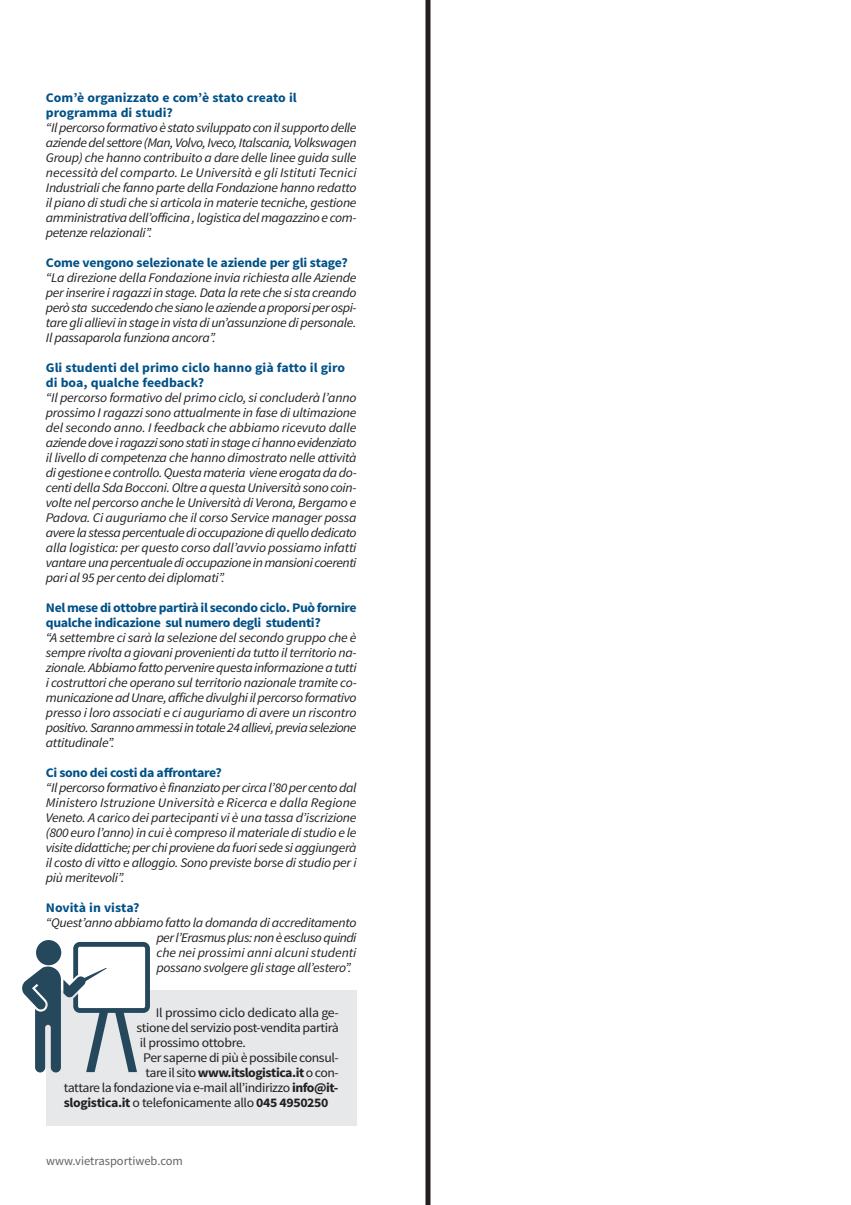
<style>
.page{position:relative;width:851px;height:1205px;background:#fff}
.page>*{position:absolute;margin:0;border:0;box-sizing:border-box;transform-origin:0 0}
.t1{font:italic 13.12px/15px "Source Sans Pro";letter-spacing:-.025em;color:#231f20;text-align:justify;scale:1.05 1}
.t2{font:700 13.12px/15px "Source Sans Pro";letter-spacing:-.015em;color:#005187;scale:1.05 1}
.t3{font:13.12px "Source Sans Pro";letter-spacing:-.03em;color:#231f20;scale:1.05 1}
.t4{font:700 13.12px "Source Sans Pro";letter-spacing:-.025em;color:#231f20;scale:1.05 1}
.t5{font:12.5px "Source Sans Pro";color:#626366}
.s1{font-weight:400}
.s2{font-weight:700}
</style>
<div class="page">
<div style="left:46px;top:990px;width:310px;height:135px;background:#e7e8e9"></div>
<svg style="left:425px;top:0;width:6px;height:1205px;background:#474344"></svg>
<svg style="left:36px;top:940px;width:25px;height:25px"></svg>
<svg style="left:22px;top:942px;width:128px;height:130px"></svg>
<p class="t2" style="left:46px;top:91px;width:240px">Com’è organizzato e com’è stato creato il programma di studi?</p>
<p class="t1" style="left:46px;top:121px;width:297px">“Ilpercorsoformativoèstatosviluppatoconilsupportodelle aziendedelsettore(Man,Volvo,Iveco,Italscania,Volkswagen Group) che hanno contribuito a dare delle linee guida sulle necessità del comparto. Le Università e gli Istituti Tecnici Industriali che fanno parte della Fondazione hanno redatto il piano di studi che si articola in materie tecniche, gestione amministrativadell’officina,logisticadelmagazzinoecom&shy;petenze relazionali”.</p>
<p class="t2" style="left:46px;top:256px;width:289px">Come vengono selezionate le aziende per gli stage?</p>
<p class="t1" style="left:46px;top:271px;width:297px">“La direzione della Fondazione invia richiesta alle Aziende per inserire i ragazzi in stage. Data la rete che si sta creando peròsta succedendochesianoleaziendeaproporsiperospi&shy;taregliallievi instageinvistadiun’assunzionedipersonale.<br>Il passaparola funziona ancora”.</p>
<p class="t2" style="left:46px;top:361px;width:286px">Gli studenti del primo ciclo hanno già fatto il giro di boa, qualche feedback?</p>
<p class="t1" style="left:46px;top:391px;width:297px">“Il percorso formativo del primo ciclo, si concluderà l’anno prossimo I ragazzi sono attualmente in fase di ultimazione del secondo anno. I feedback che abbiamo ricevuto dalle aziendedoveiragazzi sonostatiinstagecihannoevidenziato il livello di competenza che hanno dimostrato nelle attività digestioneecontrollo.Questamateria vieneerogatadado&shy;centidellaSdaBocconi.OltreaquestaUniversitàsonocoin&shy;volte nel percorso anche le Università di Verona, Bergamo e Padova. Ci auguriamo che il corso Service manager possa averelastessapercentualedioccupazionediquellodedicato alla logistica: per questo corso dall’avvio possiamo infatti vantareunapercentualedioccupazioneinmansionicoerenti pari al 95 per cento dei diplomati”.</p>
<p class="t2" style="left:46px;top:601px;width:297px">Nel mese di ottobre partirà il secondo ciclo. Può fornire qualche indicazione sul numero degli studenti?</p>
<p class="t1" style="left:46px;top:631px;width:297px">“A settembre ci sarà la selezione del secondo gruppo che è sempre rivolta a giovani provenienti da tutto il territorio na&shy;zionale.Abbiamofattopervenirequestainformazioneatutti i costruttori che operano sul territorio nazionale tramite co&shy;municazioneadUnare,affichedivulghiilpercorsoformativo presso i loro associati e ci auguriamo di avere un riscontro positivo.Sarannoammessiintotale24allievi,previaselezione attitudinale”.</p>
<p class="t2" style="left:46px;top:766px;width:169px">Ci sono dei costi da affrontare?</p>
<p class="t1" style="left:46px;top:781px;width:297px">“Ilpercorsoformativoèfinanziatoper circal’80per centodal Ministero Istruzione Università e Ricerca e dalla Regione Veneto. A carico dei partecipanti vi è una tassa d’iscrizione (800 euro l’anno) in cui è compreso il materiale di studio e le visitedidattiche;per chiprovienedafuori sedesiaggiungerà il costo di vitto e alloggio. Sono previste borse di studio per i più meritevoli”.</p>
<p class="t2" style="left:46px;top:901px;width:91px">Novità in vista?</p>
<p class="t1" style="left:156px;top:916px;width:192px;text-indent:-110px">“Quest’anno abbiamo fatto la domanda di accreditamento perl’Erasmusplus:nonèesclusoquindi che nei prossimi anni alcuni studenti possano svolgere gli stage all’estero”.</p>
<p class="t3" style="left:156px;top:1008px;width:176px">Il prossimo ciclo dedicato alla ge-</p>
<p class="t3" style="left:136px;top:1023px;width:194px">stionedel serviziopost-venditapartirà</p>
<p class="t3" style="left:140px;top:1038px;width:103px">il prossimo ottobre.</p>
<p class="t3" style="left:143px;top:1053px;width:188px">Per sapernedipiùèpossibileconsul-</p>
<p class="t4" style="left:145px;top:1068px;width:185px"><span class="s1">tareil sito</span>www.itslogistica.it<span class="s1">ocon-</span></p>
<p class="t3" style="left:64px;top:1083px;width:263px">tattarelafondazioneviae-mailall’indirizzo<span class="s2">info@it-</span></p>
<p class="t4" style="left:64px;top:1098px;width:253px">slogistica.it <span class="s1">o telefonicamente allo</span> 045 4950250</p>
<p class="t5" style="left:46px;top:1156px;width:138px">www.vietrasportiweb.com</p>
</div>
